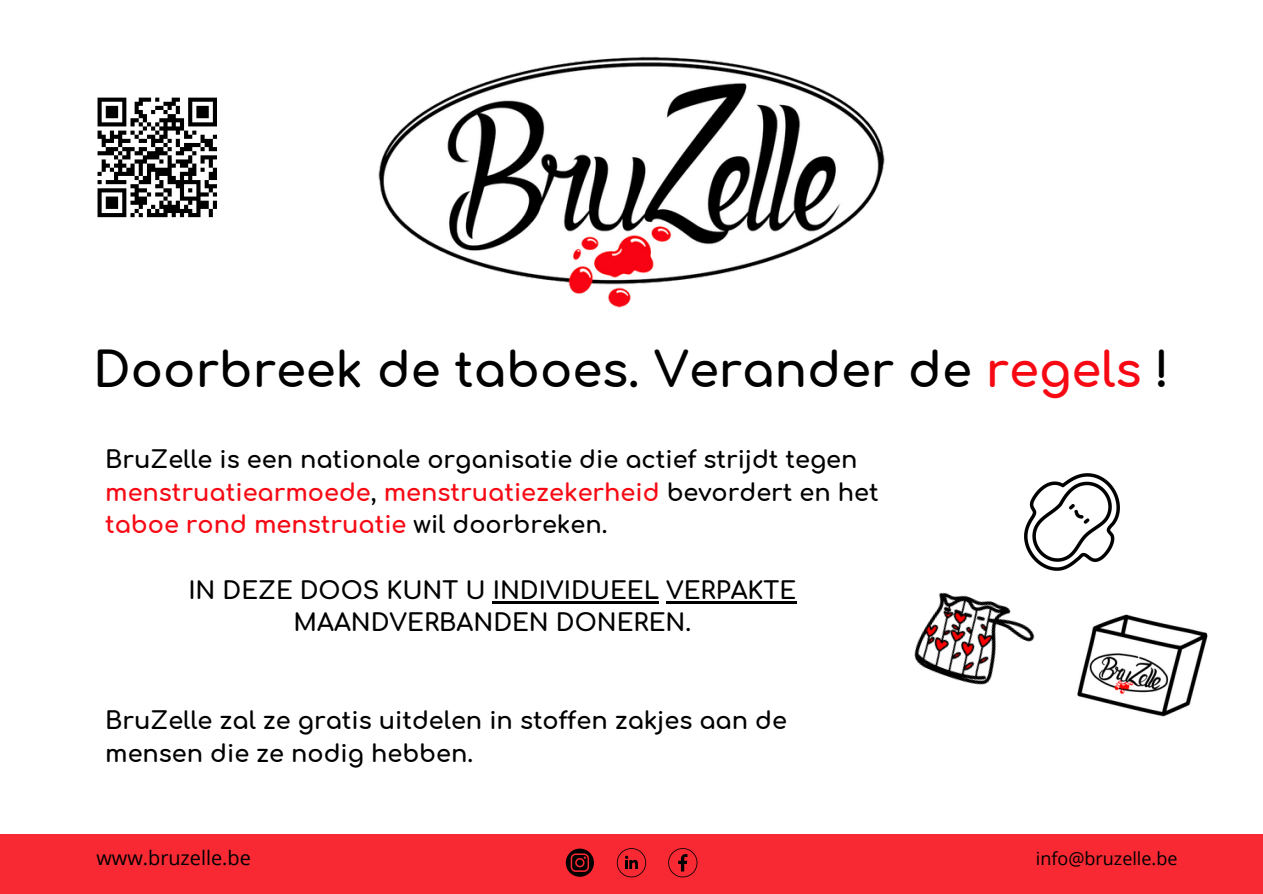
<style>
.page{position:relative;width:1263px;height:894px;background:#fff}
.page>*{position:absolute;margin:0;border:0;box-sizing:border-box;transform-origin:0 0}
.t1{font:700 48px "Comfortaa";color:#000}
.t2{font:700 24px/32.7px "Comfortaa";color:#000}
.t3{font:19.95px "Open Sans";color:#000}
.t4{font:18px "Open Sans";color:#000}
.s1{color:#f70914}
</style>
<div class="page">
<img style="left:378px;top:56px;width:507px;height:252px">
<img style="left:1077px;top:614px;width:131px;height:103px">
<img style="left:914px;top:592px;width:121px;height:93px">
<img style="left:1024px;top:473px;width:96px;height:98px">
<div style="left:0;top:833px;width:1263px;height:60px;background:#f82933"></div>
<hr style="left:493px;top:600px;width:166px;height:3px;background:#000">
<hr style="left:666px;top:600px;width:130px;height:3px;background:#000">
<svg style="left:668px;top:848px;width:29px;height:29px"></svg>
<svg style="left:617px;top:848px;width:29px;height:29px"></svg>
<svg style="left:566px;top:848px;width:28px;height:28px"></svg>
<svg style="left:97px;top:97px;width:120px;height:121px"></svg>
<p class="t1" style="left:93px;top:345px;width:1078px">Doorbreek de taboes. Verander de <span class="s1">regels</span> !</p>
<h2 class="t2" style="left:105px;top:444px;width:775px">BruZelle is een nationale organisatie die actief strijdt tegen <span class="s1">menstruatiearmoede</span>, <span class="s1">menstruatiezekerheid</span> bevordert en het <span class="s1">taboe rond menstruatie</span> wil doorbreken.</h2>
<h3 class="t2" style="left:188px;top:574px;width:609px;text-align:center">IN DEZE DOOS KUNT U INDIVIDUEEL VERPAKTE<br>MAANDVERBANDEN DONEREN.</h3>
<p class="t2" style="left:105px;top:705px;width:683px">BruZelle zal ze gratis uitdelen in stoffen zakjes aan de mensen die ze nodig hebben.</p>
<p class="t3" style="left:96px;top:842px;width:156px">www.bruzelle.be</p>
<p class="t4" style="left:1036px;top:846px;width:143px">info@bruzelle.be</p>
</div>
